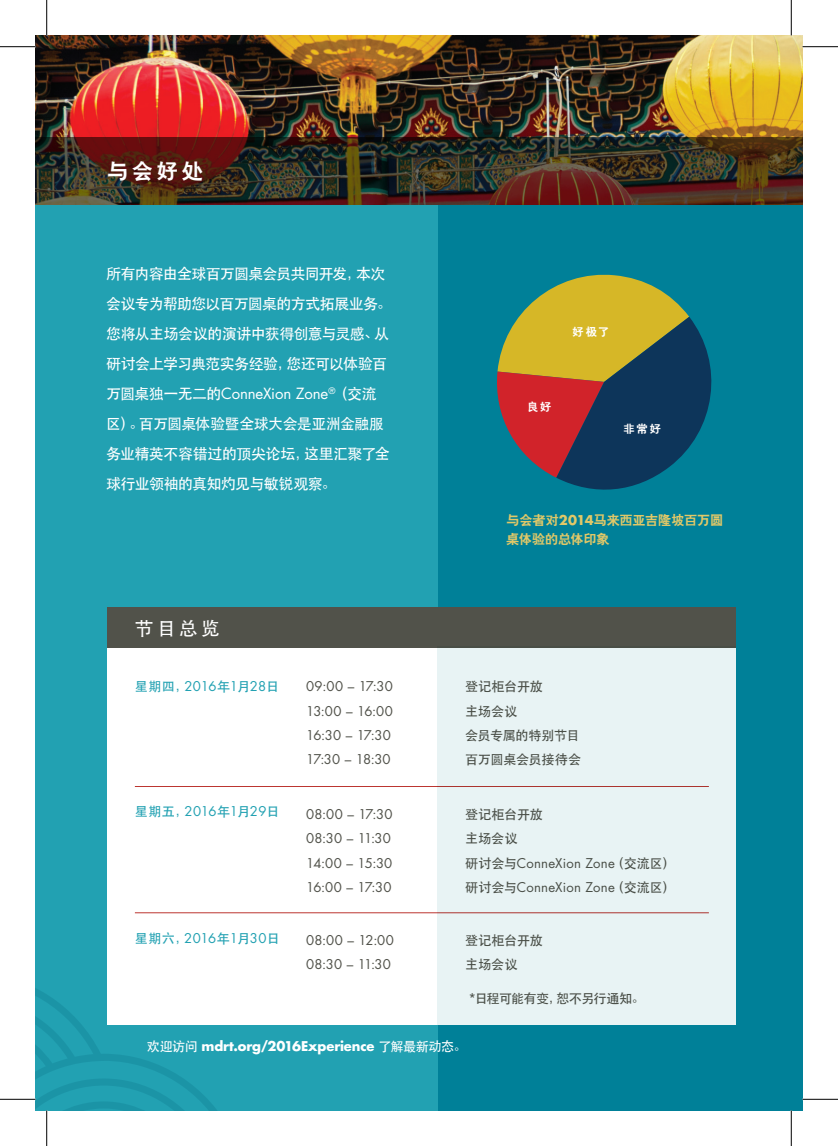
<style>
.page{position:relative;width:838px;height:1146px;background:#fff}
.page>*{position:absolute;margin:0;border:0;box-sizing:border-box;transform-origin:0 0}
.t1{font:800 21.25px "Et Gs Hei";color:#fff}
.t2{font:500 18.75px "ST Heiti SC";color:#fff}
.t3{font:500 15px/30px "ST Heiti SC";letter-spacing:-.045em;color:#fff}
.t4{font:13.12px "Futura";letter-spacing:.01em;color:#51524a}
.t5{font:500 13.12px "ST Heiti SC";letter-spacing:-.025em;color:#51524a}
.t6{font:500 13.12px "ST Heiti SC";letter-spacing:.02em;color:#22a1b2}
.t7{font:700 13.12px "Futura";letter-spacing:-.01em;color:#fff}
.t8{font:800 13.12px/18.8px "Et Gs Hei";letter-spacing:-.01em;color:#e1c868}
.t9{font:500 13.12px "ST Heiti SC";letter-spacing:-.06em;color:#51524a}
.t10{font:800 11.25px "Et Gs Hei";letter-spacing:.17em;color:#fff}
.s1{font-family:"Futura";font-weight:400}
.s2{font-family:"Futura";font-weight:700}
.s3{font-family:"ST Heiti SC";font-weight:500}
</style>
<div class="page">
<div style="left:35px;top:204px;width:756px;height:906px;background:#22a1b2"></div>
<div style="left:438px;top:204px;width:364px;height:906px;background:#008098"></div>
<div style="left:107px;top:622px;width:629px;height:402px;background:#fff"></div>
<div style="left:107px;top:607px;width:629px;height:41px;background:#51524a"></div>
<hr style="left:135px;top:912px;width:573px;height:1px;background:#bc3631">
<hr style="left:135px;top:786px;width:573px;height:1px;background:#bc3631">
<svg style="left:497px;top:274px;width:215px;height:216px"></svg>
<div style="left:438px;top:646px;width:298px;height:378px;background:#e8f3f4"></div>
<img style="left:35px;top:35px;width:767px;height:102px">
<img style="left:35px;top:137px;width:767px;height:67px">
<svg style="left:35px;top:988px;width:201px;height:122px"></svg>
<hr style="left:0;top:46px;width:35px;height:1px;background:#000">
<hr style="left:802px;top:46px;width:35px;height:1px;background:#000">
<hr style="left:0;top:1099px;width:35px;height:1px;background:#000">
<hr style="left:802px;top:1099px;width:35px;height:1px;background:#000">
<hr style="left:46px;top:0;width:1px;height:35px;background:#000">
<hr style="left:46px;top:1110px;width:1px;height:36px;background:#000">
<hr style="left:791px;top:0;width:1px;height:35px;background:#000">
<hr style="left:791px;top:1110px;width:1px;height:36px;background:#000">
<p class="t1" style="left:107px;top:160px;width:98px">与会好处</p>
<p class="t3" style="left:106px;top:258px;width:287px">所有内容由全球百万圆桌会员共同开发，本次会议专为帮助您以百万圆桌的方式拓展业务。您将从主场会议的演讲中获得创意与灵感、从研讨会上学习典范实务经验，您还可以体验百万圆桌独一无二的<span class="s1">ConneXion Zone</span><sup>®</sup>（交流区）。百万圆桌体验暨全球大会是亚洲金融服务业精英不容错过的顶尖论坛，这里汇聚了全球行业领袖的真知灼见与敏锐观察。</p>
<p class="t2" style="left:135px;top:618px;width:87px">节目总览</p>
<p class="t10" style="left:572px;top:326px;width:38px">好极了</p>
<p class="t10" style="left:527px;top:401px;width:26px">良好</p>
<p class="t10" style="left:623px;top:423px;width:39px">非常好</p>
<p class="t8" style="left:506px;top:510px;width:218px">与会者对<span class="s2">2014</span>马来西亚吉隆坡百万圆桌体验的总体印象</p>
<p class="t6" style="left:135px;top:679px;width:146px">星期四，<span class="s1">2016</span>年<span class="s1">1</span>月<span class="s1">28</span>日</p>
<p class="t4" style="left:306px;top:677px;width:88px">09:00 – 17:30</p>
<p class="t5" style="left:465px;top:679px;width:79px">登记柜台开放</p>
<p class="t4" style="left:306px;top:702px;width:88px">13:00 – 16:00</p>
<p class="t5" style="left:465px;top:704px;width:54px">主场会议</p>
<p class="t4" style="left:306px;top:726px;width:86px">16:30 – 17:30</p>
<p class="t5" style="left:465px;top:728px;width:116px">会员专属的特别节目</p>
<p class="t4" style="left:306px;top:750px;width:86px">17:30 – 18:30</p>
<p class="t5" style="left:465px;top:752px;width:118px">百万圆桌会员接待会</p>
<p class="t6" style="left:135px;top:804px;width:146px">星期五，<span class="s1">2016</span>年<span class="s1">1</span>月<span class="s1">29</span>日</p>
<p class="t4" style="left:306px;top:805px;width:88px">08:00 – 17:30</p>
<p class="t5" style="left:465px;top:807px;width:79px">登记柜台开放</p>
<p class="t4" style="left:306px;top:829px;width:86px">08:30 – 11:30</p>
<p class="t5" style="left:465px;top:831px;width:54px">主场会议</p>
<p class="t4" style="left:306px;top:854px;width:87px">14:00 – 15:30</p>
<p class="t4" style="left:465px;top:854px;width:211px"><span class="s3">研讨会与</span>ConneXion Zone<span class="s3">（交流区）</span></p>
<p class="t4" style="left:306px;top:878px;width:87px">16:00 – 17:30</p>
<p class="t4" style="left:465px;top:878px;width:211px"><span class="s3">研讨会与</span>ConneXion Zone<span class="s3">（交流区）</span></p>
<p class="t6" style="left:135px;top:931px;width:146px">星期六，<span class="s1">2016</span>年<span class="s1">1</span>月<span class="s1">30</span>日</p>
<p class="t4" style="left:306px;top:930px;width:89px">08:00 – 12:00</p>
<p class="t5" style="left:465px;top:932px;width:79px">登记柜台开放</p>
<p class="t4" style="left:306px;top:955px;width:86px">08:30 – 11:30</p>
<p class="t5" style="left:465px;top:957px;width:54px">主场会议</p>
<p class="t9" style="left:468px;top:991px;width:178px"><span class="s1">*</span>日程可能有变，恕不另行通知。</p>
<p class="t7" style="left:147px;top:1036px;width:321px"><span class="s3">欢迎访问</span> mdrt.org/2016Experience <span class="s3">了解最新动态。</span></p>
</div>
